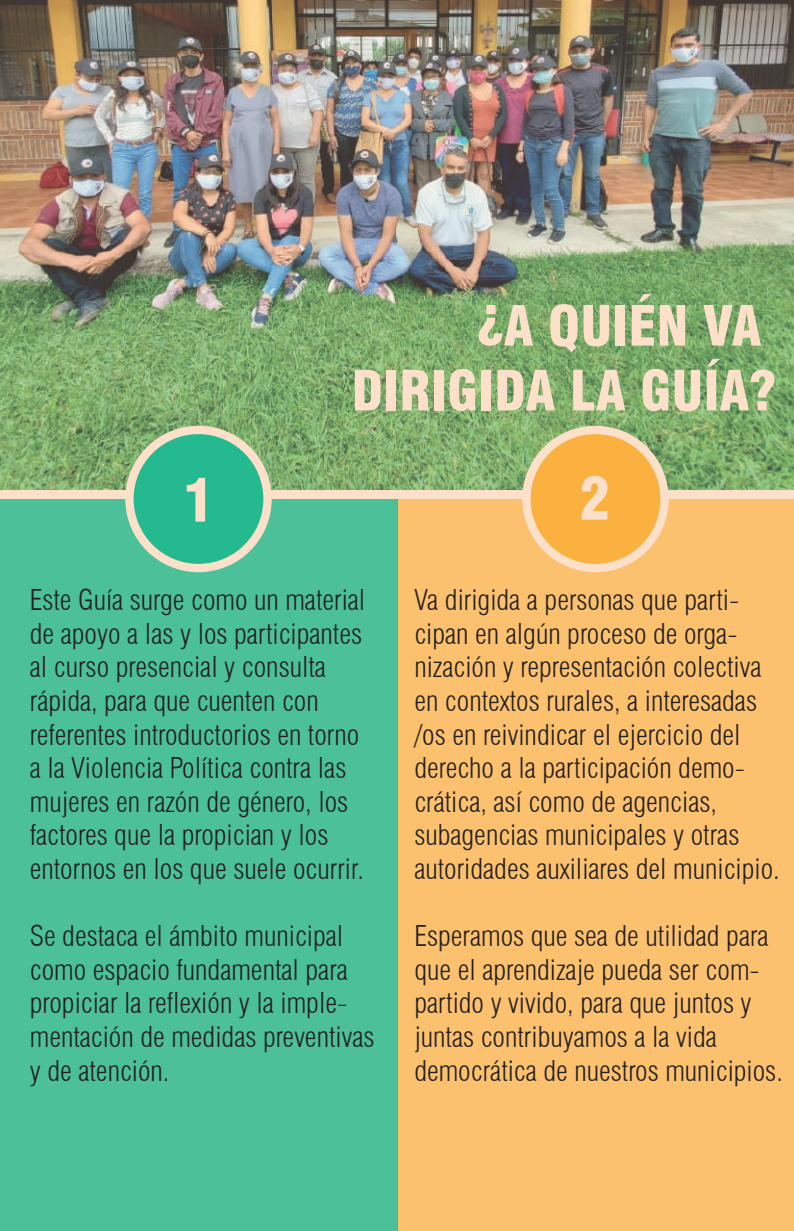
<style>
.page{position:relative;width:794px;height:1231px;background:#fff}
.page>*{position:absolute;margin:0;border:0;box-sizing:border-box;transform-origin:0 0}
.t1{font:900 condensed 57.8px "Swiss 721 BT";color:#fde0c9}
.t2{font:900 condensed 54px/64.8px "Swiss 721 BT";color:#fde0c9;text-align:right}
.t3{font:300 condensed 28px/33.6px "Swiss 721 BT";color:#231f20}
</style>
<div class="page">
<img style="left:0;top:0;width:794px;height:490px">
<div style="left:397px;top:499px;width:397px;height:731px;background:#fbc16e"></div>
<div style="left:0;top:499px;width:397px;height:731px;background:#4bc099"></div>
<div style="left:522px;top:425px;width:146px;height:147px;background:#fde0c9;border-radius:50%"></div>
<div style="left:530px;top:434px;width:130px;height:130px;background:#fbb13f;border-radius:50%"></div>
<div style="left:125px;top:425px;width:147px;height:147px;background:#fde0c9;border-radius:50%"></div>
<div style="left:134px;top:434px;width:129px;height:130px;background:#24b98f;border-radius:50%"></div>
<h1 class="t1" style="left:183px;top:466px;width:32px">1</h1>
<h2 class="t2" style="left:352px;top:293px;width:426px">¿A QUIÉN VA<br>DIRIGIDA LA GUÍA?</h2>
<h1 class="t1" style="left:579px;top:464px;width:32px">2</h1>
<p class="t3" style="left:30px;top:583px;width:337px">Este Guía surge como un material de apoyo a las y los participantes al curso presencial y consulta rápida, para que cuenten con referentes introductorios en torno a la Violencia Política contra las mujeres en razón de género, los factores que la propician y los entornos en los que suele ocurrir.</p>
<p class="t3" style="left:30px;top:919px;width:346px">Se destaca el ámbito municipal como espacio fundamental para propiciar la reflexión y la imple&shy;mentación de medidas preventivas y de atención.</p>
<p class="t3" style="left:414px;top:583px;width:367px">Va dirigida a personas que parti&shy;cipan en algún proceso de orga&shy;nización y representación colectiva en contextos rurales, a interesadas /os en reivindicar el ejercicio del derecho a la participación demo&shy;crática, así como de agencias, subagencias municipales y otras autoridades auxiliares del municipio.</p>
<p class="t3" style="left:414px;top:919px;width:370px">Esperamos que sea de utilidad para que el aprendizaje pueda ser com&shy;partido y vivido, para que juntos y juntas contribuyamos a la vida democrática de nuestros municipios.</p>
</div>
